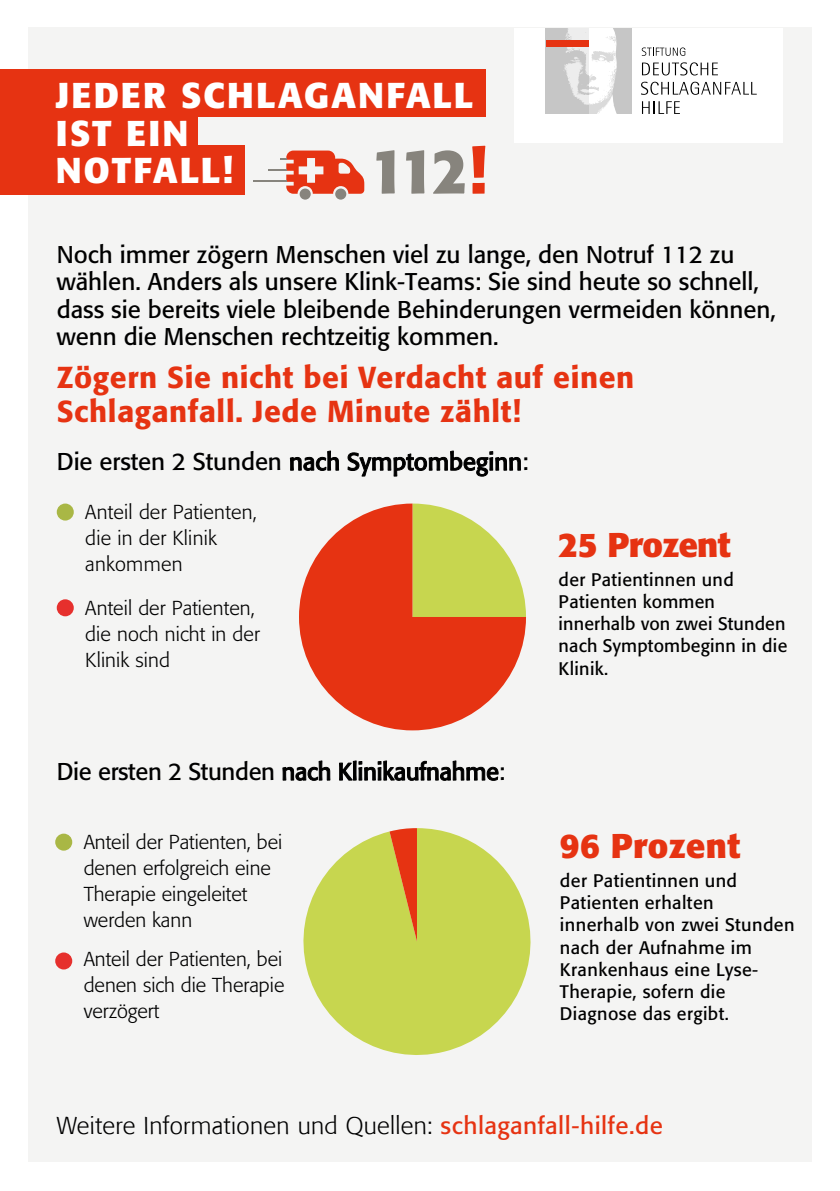
<style>
.page{position:relative;width:840px;height:1191px;background:#fff}
.page>*{position:absolute;margin:0;border:0;box-sizing:border-box;transform-origin:0 0}
.t1{font:700 35.6px/38px "Formata";letter-spacing:.06em;color:#fff}
.t2{font:700 34px "Formata";letter-spacing:-.005em;color:#e63312}
.t3{font:500 30px/34px "Formata";letter-spacing:.02em;color:#e63312}
.t4{font:24px/27.2px "Formata";color:#000}
.t5{font:300 24px "Formata";letter-spacing:.015em;color:#000}
.t6{font:300 20px/26px "Formata";color:#000}
.t7{font:18px/22.2px "Formata";letter-spacing:.02em;color:#000}
.s1{font-weight:400;color:#e63312}
</style>
<div class="page">
<div style="left:28px;top:28px;width:783px;height:1134px;background:#f4f4f3"></div>
<div style="left:514px;top:28px;width:268px;height:115px;background:#fff"></div>
<svg style="left:588px;top:28px;width:43px;height:86px"></svg>
<img style="left:545px;top:28px;width:43px;height:86px">
<svg style="left:641px;top:47px;width:44px;height:9px"></svg>
<svg style="left:642px;top:101px;width:37px;height:13px"></svg>
<svg style="left:641px;top:82px;width:115px;height:13px"></svg>
<svg style="left:642px;top:62px;width:75px;height:13px"></svg>
<div style="left:545px;top:40px;width:43px;height:7px;background:#e63312"></div>
<div style="left:0;top:69px;width:485px;height:48px;background:#e63312"></div>
<div style="left:0;top:114px;width:197px;height:44px;background:#e63312"></div>
<div style="left:0;top:146px;width:244px;height:49px;background:#e63312"></div>
<svg style="left:472px;top:146px;width:13px;height:48px"></svg>
<svg style="left:376px;top:150px;width:88px;height:44px"></svg>
<div style="left:299px;top:188px;width:11px;height:12px;background:#87847d;border-radius:50%"></div>
<div style="left:335px;top:188px;width:11px;height:12px;background:#87847d;border-radius:50%"></div>
<svg style="left:268px;top:151px;width:96px;height:43px"></svg>
<hr style="left:253px;top:180px;width:33px;height:2px;background:#87847d">
<svg style="left:299px;top:503px;width:226px;height:227px;fill:#e63312"></svg>
<div style="left:57px;top:503px;width:17px;height:17px;background:#a9b745;border-radius:50%"></div>
<div style="left:57px;top:599px;width:17px;height:17px;background:#e6302d;border-radius:50%"></div>
<svg style="left:303px;top:828px;width:228px;height:227px;fill:#c7d64f"></svg>
<svg style="left:389px;top:828px;width:28px;height:113px;background:#d78533"></svg>
<div style="left:55px;top:833px;width:17px;height:17px;background:#a9b745;border-radius:50%"></div>
<div style="left:55px;top:952px;width:17px;height:17px;background:#e6302d;border-radius:50%"></div>
<h1 class="t1" style="left:56px;top:76px;width:418px">JEDER SCHLAGANFALL<br>IST EIN<br>NOTFALL!</h1>
<p class="t4" style="left:57px;top:241px;width:720px">Noch immer zögern Menschen viel zu lange, den Notruf 112 zu wählen. Anders als unsere Klink-Teams: Sie sind heute so schnell, dass sie bereits viele bleibende Behinderungen vermeiden können, wenn die Menschen rechtzeitig kommen.</p>
<p class="t3" style="left:57px;top:360px;width:579px">Zögern Sie nicht bei Verdacht auf einen<br>Schlaganfall. Jede Minute zählt!</p>
<p class="t4" style="left:57px;top:448px;width:473px">Die ersten 2 Stunden nach Symptombeginn:</p>
<p class="t6" style="left:85px;top:499px;width:173px">Anteil der Patienten, die in der Klinik ankommen</p>
<p class="t6" style="left:85px;top:594px;width:176px">Anteil der Patienten, die noch nicht in der<br>Klinik sind</p>
<h2 class="t2" style="left:558px;top:523px;width:173px">25 Prozent</h2>
<p class="t7" style="left:558px;top:568px;width:230px">der Patientinnen und<br>Patienten kommen innerhalb von zwei Stunden nach Symptombeginn in die<br>Klinik.</p>
<p class="t4" style="left:57px;top:758px;width:449px">Die ersten 2 Stunden nach Klinikaufnahme:</p>
<p class="t6" style="left:84px;top:829px;width:200px">Anteil der Patienten, bei denen erfolgreich eine<br>Therapie eingeleitet werden kann</p>
<p class="t6" style="left:84px;top:946px;width:202px;text-align:justify">Anteil der Patienten, bei denen sich die Therapie verzögert</p>
<h2 class="t2" style="left:559px;top:824px;width:182px">96 Prozent</h2>
<p class="t7" style="left:559px;top:869px;width:236px">der Patientinnen und<br>Patienten erhalten innerhalb von zwei Stunden nach der Aufnahme im<br>Krankenhaus eine Lyse-<br>Therapie, sofern die<br>Diagnose das ergibt.</p>
<p class="t5" style="left:57px;top:1111px;width:607px">Weitere Informationen und Quellen: <span class="s1">schlaganfall-hilfe.de</span></p>
</div>
